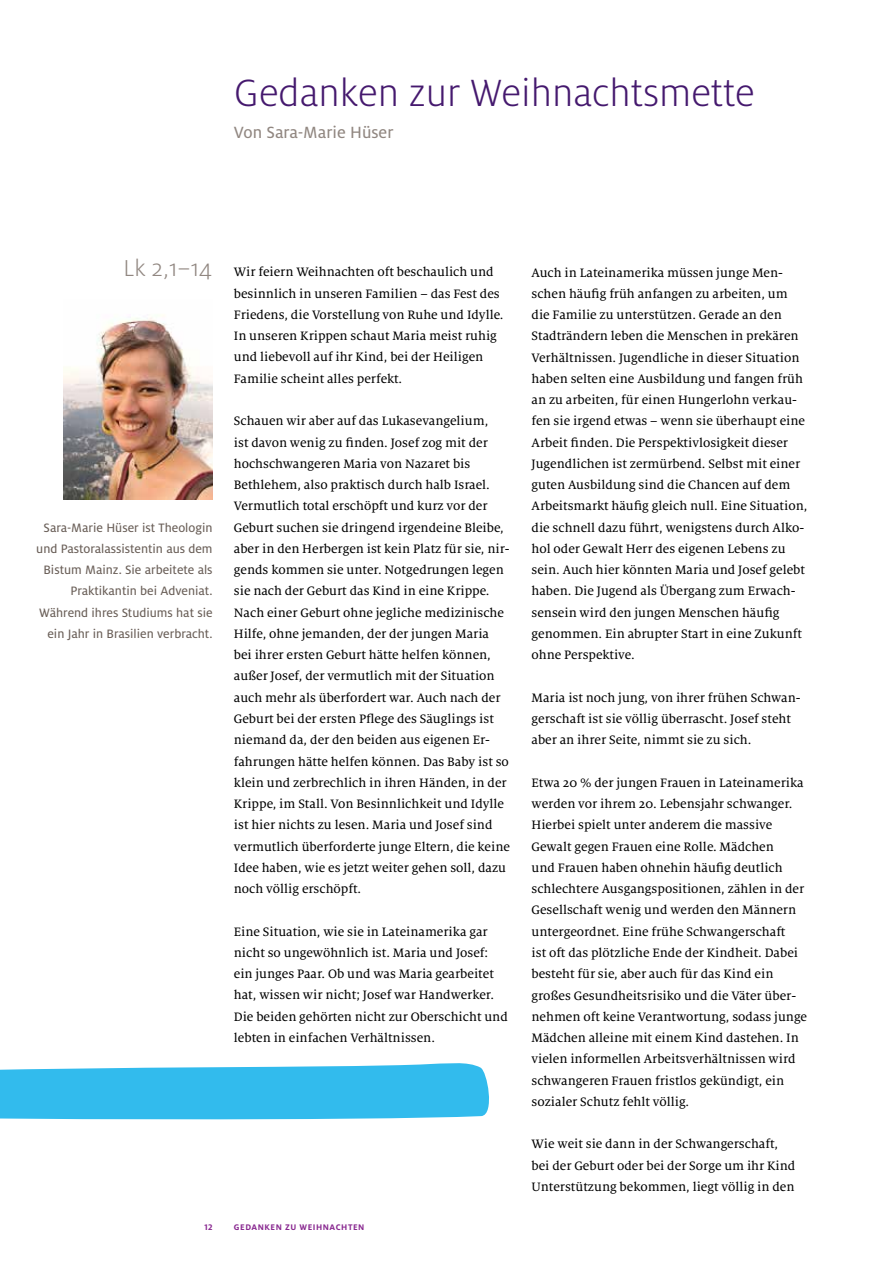
<style>
.page{position:relative;width:893px;height:1263px;background:#fff}
.page>*{position:absolute;margin:0;border:0;box-sizing:border-box;transform-origin:0 0}
.t1{font:300 42px "Milo OT";color:#45196e}
.t2{font:300 25.5px "Milo OT";color:#918781}
.t3{font:18px "Milo OT Text";color:#918781}
.t4{font:13.5px/21.3px "Milo Serif OT Text";color:#000}
.t5{font:13.5px/21.3px "Milo OT Text";color:#6a5f58;text-align:right}
.t6{font:700 9px "Milo OT";letter-spacing:.06em;color:#892890}
</style>
<div class="page">
<img style="left:64px;top:315px;width:149px;height:185px">
<svg style="left:0;top:1063px;width:489px;height:57px;background:#45c1ee"></svg>
<h1 class="t1" style="left:234px;top:71px;width:522px">Gedanken zur Weihnachtsmette</h1>
<h3 class="t3" style="left:234px;top:123px;width:161px">Von Sara-Marie Hüser</h3>
<h2 class="t2" style="left:124px;top:255px;width:91px">Lk 2,1–14</h2>
<p class="t5" style="left:36px;top:517px;width:178px">Sara-Marie Hüser ist Theologin und Pastoralassistentin aus dem<br>Bistum Mainz. Sie arbeitete als<br>Praktikantin bei Adveniat.<br>Während ihres Studiums hat sie ein Jahr in Brasilien verbracht.</p>
<p class="t4" style="left:234px;top:262px;width:271px">Wir feiern Weihnachten oft beschaulich und besinnlich in unseren Familien – das Fest des Friedens, die Vorstellung von Ruhe und Idylle.<br>In unseren Krippen schaut Maria meist ruhig und liebevoll auf ihr Kind, bei der Heiligen Familie scheint alles perfekt.</p>
<p class="t4" style="left:234px;top:411px;width:278px">Schauen wir aber auf das Lukasevangelium,<br>ist davon wenig zu finden. Josef zog mit der hochschwangeren Maria von Nazaret bis Bethlehem, also praktisch durch halb Israel.<br>Vermutlich total erschöpft und kurz vor der Geburt suchen sie dringend irgendeine Bleibe, aber in den Herbergen ist kein Platz für sie, nir&shy;gends kommen sie unter. Notgedrungen legen sie nach der Geburt das Kind in eine Krippe.<br>Nach einer Geburt ohne jegliche medizinische Hilfe, ohne jemanden, der der jungen Maria bei ihrer ersten Geburt hätte helfen können, außer Josef, der vermutlich mit der Situation auch mehr als überfordert war. Auch nach der Geburt bei der ersten Pflege des Säuglings ist niemand da, der den beiden aus eigenen Er&shy;fahrungen hätte helfen können. Das Baby ist so klein und zerbrechlich in ihren Händen, in der Krippe, im Stall. Von Besinnlichkeit und Idylle ist hier nichts zu lesen. Maria und Josef sind vermutlich überforderte junge Eltern, die keine Idee haben, wie es jetzt weiter gehen soll, dazu noch völlig erschöpft.</p>
<p class="t4" style="left:234px;top:921px;width:275px">Eine Situation, wie sie in Lateinamerika gar nicht so ungewöhnlich ist. Maria und Josef: ein junges Paar. Ob und was Maria gearbeitet hat, wissen wir nicht; Josef war Handwerker.<br>Die beiden gehörten nicht zur Oberschicht und lebten in einfachen Verhältnissen.</p>
<p class="t4" style="left:531px;top:262px;width:277px">Auch in Lateinamerika müssen junge Men&shy;schen häufig früh anfangen zu arbeiten, um die Familie zu unterstützen. Gerade an den Stadträndern leben die Menschen in prekären Verhältnissen. Jugendliche in dieser Situation haben selten eine Ausbildung und fangen früh an zu arbeiten, für einen Hungerlohn verkau&shy;fen sie irgend etwas – wenn sie überhaupt eine Arbeit finden. Die Perspektivlosigkeit dieser Jugendlichen ist zermürbend. Selbst mit einer guten Ausbildung sind die Chancen auf dem Arbeitsmarkt häufig gleich null. Eine Situation, die schnell dazu führt, wenigstens durch Alko&shy;hol oder Gewalt Herr des eigenen Lebens zu sein. Auch hier könnten Maria und Josef gelebt haben. Die Jugend als Übergang zum Erwach&shy;sensein wird den jungen Menschen häufig genommen. Ein abrupter Start in eine Zukunft ohne Perspektive.</p>
<p class="t4" style="left:531px;top:687px;width:271px">Maria ist noch jung, von ihrer frühen Schwan&shy;gerschaft ist sie völlig überrascht. Josef steht aber an ihrer Seite, nimmt sie zu sich.</p>
<p class="t4" style="left:531px;top:772px;width:277px">Etwa 20 % der jungen Frauen in Lateinamerika werden vor ihrem 20. Lebensjahr schwanger.<br>Hierbei spielt unter anderem die massive Gewalt gegen Frauen eine Rolle. Mädchen<br>und Frauen haben ohnehin häufig deutlich schlechtere Ausgangspositionen, zählen in der Gesellschaft wenig und werden den Männern untergeordnet. Eine frühe Schwangerschaft<br>ist oft das plötzliche Ende der Kindheit. Dabei besteht für sie, aber auch für das Kind ein großes Gesundheitsrisiko und die Väter über&shy;nehmen oft keine Verantwortung, sodass junge Mädchen alleine mit einem Kind dastehen. In vielen informellen Arbeitsverhältnissen wird schwangeren Frauen fristlos gekündigt, ein sozialer Schutz fehlt völlig.</p>
<p class="t4" style="left:531px;top:1134px;width:265px">Wie weit sie dann in der Schwangerschaft, bei der Geburt oder bei der Sorge um ihr Kind<br>Unterstützung bekommen, liegt völlig in den</p>
<p class="t6" style="left:204px;top:1222px;width:10px">12</p>
<p class="t6" style="left:234px;top:1222px;width:132px">GEDANKEN ZU WEIHNACHTEN</p>
</div>
